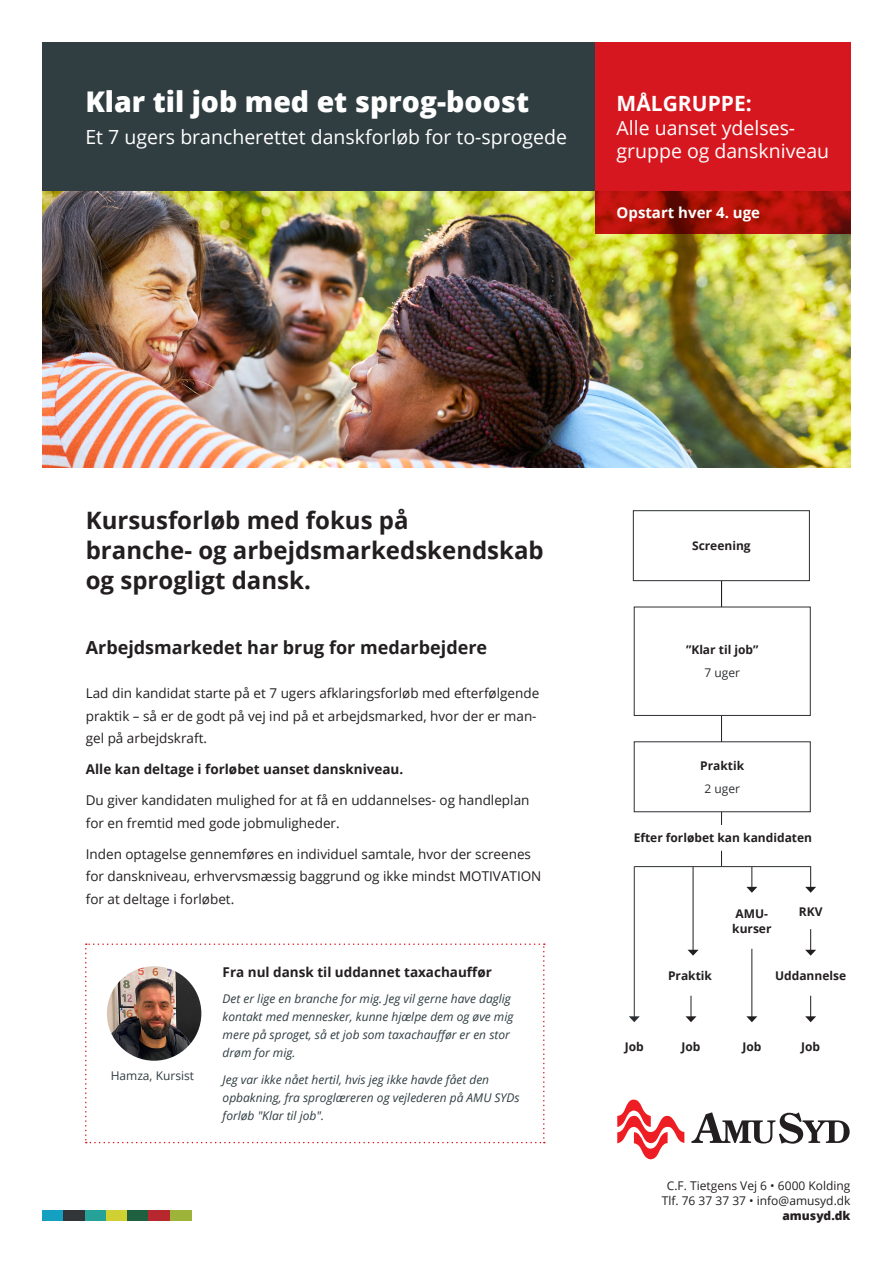
<style>
.page{position:relative;width:893px;height:1263px;background:#fff}
.page>*{position:absolute;margin:0;border:0;box-sizing:border-box;transform-origin:0 0}
.t1{font:800 28.5px "Open Sans";color:#fff}
.Overskrift{font:700 24px/30px "Open Sans";color:#231f20}
.t2{font:700 21px "Open Sans";color:#fff}
.t3{font:19.5px/23.4px "Open Sans";color:#fff}
.Overskrift-2{font:700 18px "Open Sans";color:#231f20}
.Overskrift-3{font:700 15px "Open Sans";color:#fff}
.Overskrift-4{font:13.5px/22.5px "Open Sans";color:#231f20}
.Overskrift-5{font:700 13.5px "Open Sans";color:#231f20}
.Overskrift-6{font:italic 12px/18px "Open Sans";color:#303e42}
.Overskrift-7{font:700 12px/14.4px "Open Sans";color:#231f20}
.t4{font:12px "Open Sans";color:#231f20}
.Overskrift-8{font:12px "Open Sans";color:#303e42}
.Overskrift-9{font:12px "Open Sans";color:#2c2f33}
.t5{font:800 12px "Open Sans";color:#231f20}
</style>
<div class="page">
<img style="left:43px;top:191px;width:807px;height:277px">
<div style="left:43px;top:43px;width:552px;height:148px;background:#303e42"></div>
<svg style="left:691px;top:1112px;width:159px;height:32px"></svg>
<svg style="left:617px;top:1099px;width:67px;height:60px"></svg>
<div style="left:43px;top:1210px;width:21px;height:10px;background:#14a0c0"></div>
<div style="left:64px;top:1210px;width:21px;height:10px;background:#333638"></div>
<div style="left:85px;top:1210px;width:21px;height:10px;background:#25a399"></div>
<div style="left:106px;top:1210px;width:22px;height:10px;background:#d1d032"></div>
<div style="left:128px;top:1210px;width:21px;height:10px;background:#1f6041"></div>
<div style="left:149px;top:1210px;width:21px;height:10px;background:#b7282e"></div>
<div style="left:170px;top:1210px;width:21px;height:10px;background:#9eb33a"></div>
<hr style="left:721px;top:518px;width:1px;height:307px;background:#231f20">
<svg style="left:721px;top:851px;width:1px;height:15px"></svg>
<div style="left:633px;top:511px;width:176px;height:70px;background:#fff"></div>
<div style="left:633px;top:510px;width:177px;height:71px;border:1px solid #2c2f33"></div>
<div style="left:634px;top:607px;width:176px;height:108px;background:#fff"></div>
<div style="left:634px;top:607px;width:177px;height:109px;border:1px solid #2c2f33"></div>
<div style="left:634px;top:742px;width:176px;height:70px;background:#fff"></div>
<div style="left:634px;top:741px;width:177px;height:71px;border:1px solid #2c2f33"></div>
<hr style="left:634px;top:866px;width:1px;height:151px;background:#2c2f33">
<svg style="left:629px;top:1016px;width:11px;height:6px"></svg>
<hr style="left:693px;top:867px;width:1px;height:83px;background:#231f20">
<svg style="left:688px;top:950px;width:11px;height:6px"></svg>
<svg style="left:746px;top:867px;width:11px;height:26px"></svg>
<svg style="left:805px;top:866px;width:11px;height:27px"></svg>
<svg style="left:805px;top:929px;width:11px;height:27px"></svg>
<svg style="left:805px;top:996px;width:11px;height:26px"></svg>
<svg style="left:685px;top:996px;width:11px;height:26px"></svg>
<hr style="left:751px;top:949px;width:1px;height:68px;background:#231f20">
<svg style="left:746px;top:1016px;width:11px;height:6px"></svg>
<hr style="left:635px;top:866px;width:176px;height:1px;background:#2c2f33">
<svg style="left:595px;top:43px;width:255px;height:191px;background:#cc1519"></svg>
<svg style="left:85px;top:943px;width:460px;height:200px"></svg>
<img style="left:107px;top:966px;width:94px;height:95px;border-radius:47px">
<p class="t1" style="left:85px;top:80px;width:445px">Klar til job med et sprog-boost</p>
<p class="t3" style="left:85px;top:125px;width:483px">Et 7 ugers brancherettet danskforløb for to-sprogede</p>
<h3 class="t2" style="left:617px;top:89px;width:137px">MÅLGRUPPE:</h3>
<h3 class="t3" style="left:617px;top:115px;width:214px">Alle uanset ydelses&shy;gruppe og danskniveau</h3>
<p class="Overskrift-3" style="left:617px;top:202px;width:145px">Opstart hver 4. uge</p>
<p class="Overskrift" style="left:86px;top:505px;width:459px">Kursusforløb med fokus på<br>branche- og arbejdsmarkedskendskab og sprogligt dansk.</p>
<p class="Overskrift-2" style="left:86px;top:635px;width:403px">Arbejdsmarkedet har brug for medarbejdere</p>
<p class="Overskrift-4" style="left:86px;top:682px;width:455px">Lad din kandidat starte på et 7 ugers afklaringsforløb med efterfølgende praktik – så er de godt på vej ind på et arbejdsmarked, hvor der er man&shy;gel på arbejdskraft.</p>
<p class="Overskrift-5" style="left:86px;top:760px;width:319px">Alle kan deltage i forløbet uanset danskniveau.</p>
<p class="Overskrift-4" style="left:86px;top:789px;width:445px">Du giver kandidaten mulighed for at få en uddannelses- og handleplan for en fremtid med gode jobmuligheder.</p>
<p class="Overskrift-4" style="left:86px;top:842px;width:457px">Inden optagelse gennemføres en individuel samtale, hvor der screenes for danskniveau, erhvervsmæssig baggrund og ikke mindst MOTIVATION for at deltage i forløbet.</p>
<p class="Overskrift-8" style="left:111px;top:1067px;width:85px">Hamza, Kursist</p>
<p class="Overskrift-5" style="left:223px;top:962px;width:271px">Fra nul dansk til uddannet taxachauffør</p>
<p class="Overskrift-6" style="left:223px;top:989px;width:292px">Det er lige en branche for mig. Jeg vil gerne have daglig kontakt med mennesker, kunne hjælpe dem og øve mig mere på sproget, så et job som taxachauffør er en stor drøm for mig.</p>
<p class="Overskrift-6" style="left:223px;top:1070px;width:299px">Jeg var ikke nået hertil, hvis jeg ikke havde fået den opbakning, fra sproglæreren og vejlederen på AMU SYDs forløb "Klar til job".</p>
<p class="Overskrift-7" style="left:692px;top:538px;width:60px">Screening</p>
<p class="Overskrift-7" style="left:686px;top:642px;width:74px">”Klar til job”</p>
<p class="Overskrift-9" style="left:704px;top:665px;width:37px">7 uger</p>
<p class="Overskrift-7" style="left:700px;top:758px;width:45px">Praktik</p>
<p class="Overskrift-9" style="left:704px;top:780px;width:37px">2 uger</p>
<p class="Overskrift-7" style="left:634px;top:830px;width:180px">Efter forløbet kan kandidaten</p>
<p class="Overskrift-7" style="left:668px;top:968px;width:45px">Praktik</p>
<p class="Overskrift-7" style="left:732px;top:906px;width:41px">AMU&shy;kurser</p>
<p class="Overskrift-7" style="left:799px;top:904px;width:25px">RKV</p>
<p class="Overskrift-7" style="left:775px;top:968px;width:73px">Uddannelse</p>
<p class="Overskrift-7" style="left:625px;top:1039px;width:20px">Job</p>
<p class="Overskrift-7" style="left:681px;top:1039px;width:20px">Job</p>
<p class="Overskrift-7" style="left:742px;top:1039px;width:20px">Job</p>
<p class="Overskrift-7" style="left:801px;top:1039px;width:20px">Job</p>
<p class="t4" style="left:667px;top:1178px;width:185px">C.F. Tietgens Vej 6 • 6000 Kolding</p>
<p class="t4" style="left:662px;top:1193px;width:190px">Tlf. 76 37 37 37 • info@amusyd.dk</p>
<p class="t5" style="left:782px;top:1207px;width:70px">amusyd.dk</p>
</div>
